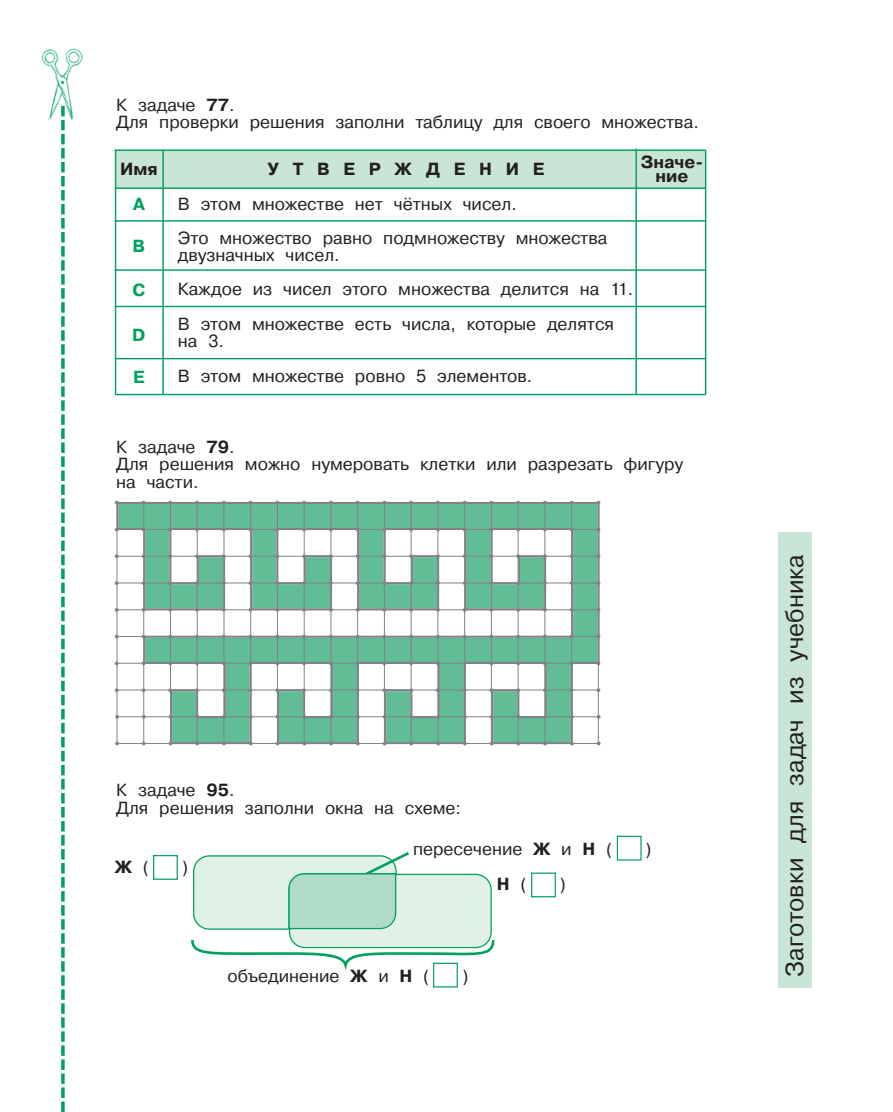
<style>
.page{position:relative;width:893px;height:1112px;background:#fff}
.page>*{position:absolute;margin:0;border:0;box-sizing:border-box;transform-origin:0 0}
.t1{font:24.5px "Pragmatica Book AC";color:#231f20}
.t2{font:17.5px/17.5px "Pragmatica Book AC";color:#231f20}
.t3{font:17.5px "Pragmatica Bold AC";letter-spacing:.775em;color:#231f20}
.t4{font:17.5px/14px "Pragmatica Bold AC";color:#231f20;text-align:center}
.t5{font:17.5px "Pragmatica Bold AC";color:#00a160}
.s1{font-family:"Pragmatica Bold AC"}
.s2{font-family:"Pragmatica Book AC"}
</style>
<div class="page">
<svg style="left:61px;top:130px;width:4px;height:968px"></svg>
<svg style="left:61px;top:1101px;width:4px;height:10px"></svg>
<img style="left:41px;top:48px;width:42px;height:82px">
<div style="left:115px;top:150px;width:591px;height:38px;background:#c9e5d6"></div>
<hr style="left:115px;top:187px;width:591px;height:2px;background:#00a160">
<hr style="left:115px;top:149px;width:591px;height:2px;background:#00a160">
<hr style="left:115px;top:220px;width:591px;height:2px;background:#00a160">
<hr style="left:115px;top:269px;width:591px;height:2px;background:#00a160">
<hr style="left:635px;top:148px;width:2px;height:246px;background:#00a160">
<hr style="left:705px;top:150px;width:1px;height:244px;background:#00a160">
<hr style="left:115px;top:150px;width:1px;height:244px;background:#00a160">
<hr style="left:162px;top:151px;width:2px;height:243px;background:#00a160">
<hr style="left:115px;top:306px;width:591px;height:1px;background:#00a160">
<hr style="left:115px;top:358px;width:591px;height:1px;background:#00a160">
<hr style="left:115px;top:394px;width:591px;height:1px;background:#00a160">
<svg style="left:118px;top:503px;width:482px;height:240px"></svg>
<svg style="left:597px;top:741px;width:4px;height:4px"></svg>
<hr style="left:117px;top:502px;width:481px;height:1px;background:#808285">
<hr style="left:117px;top:529px;width:481px;height:1px;background:#808285">
<hr style="left:117px;top:555px;width:481px;height:1px;background:#808285">
<hr style="left:117px;top:582px;width:481px;height:1px;background:#808285">
<hr style="left:117px;top:609px;width:481px;height:1px;background:#808285">
<hr style="left:117px;top:636px;width:481px;height:1px;background:#808285">
<hr style="left:117px;top:662px;width:481px;height:1px;background:#808285">
<hr style="left:117px;top:689px;width:481px;height:1px;background:#808285">
<hr style="left:117px;top:716px;width:481px;height:1px;background:#808285">
<hr style="left:117px;top:743px;width:481px;height:1px;background:#808285">
<hr style="left:598px;top:502px;width:1px;height:241px;background:#808285">
<hr style="left:571px;top:502px;width:1px;height:241px;background:#808285">
<hr style="left:544px;top:502px;width:1px;height:241px;background:#808285">
<hr style="left:491px;top:502px;width:1px;height:241px;background:#808285">
<hr style="left:464px;top:503px;width:1px;height:240px;background:#808285">
<hr style="left:438px;top:502px;width:1px;height:241px;background:#808285">
<hr style="left:411px;top:502px;width:1px;height:241px;background:#808285">
<hr style="left:384px;top:502px;width:1px;height:241px;background:#808285">
<hr style="left:357px;top:502px;width:1px;height:241px;background:#808285">
<hr style="left:304px;top:502px;width:1px;height:241px;background:#808285">
<hr style="left:331px;top:502px;width:1px;height:241px;background:#808285">
<hr style="left:277px;top:502px;width:1px;height:241px;background:#808285">
<hr style="left:250px;top:502px;width:1px;height:241px;background:#808285">
<hr style="left:224px;top:502px;width:1px;height:241px;background:#808285">
<hr style="left:197px;top:502px;width:1px;height:241px;background:#808285">
<hr style="left:170px;top:502px;width:1px;height:241px;background:#808285">
<hr style="left:143px;top:502px;width:1px;height:241px;background:#808285">
<hr style="left:117px;top:502px;width:1px;height:241px;background:#808285">
<hr style="left:518px;top:502px;width:1px;height:241px;background:#808285">
<svg style="left:153px;top:835px;width:489px;height:152px"></svg>
<svg style="left:190px;top:855px;width:306px;height:122px"></svg>
<div style="left:779px;top:532px;width:33px;height:455px;background:#c9e5d6"></div>
<p class="t2" style="left:116px;top:97px;width:584px">К задаче <span class="s1">77</span>.<br>Для проверки решения заполни таблицу для своего множества.</p>
<p class="t3" style="left:120px;top:162px;width:39px">Имя</p>
<p class="t5" style="left:133px;top:197px;width:13px">A</p>
<p class="t5" style="left:133px;top:239px;width:14px">B</p>
<p class="t5" style="left:133px;top:283px;width:14px">C</p>
<p class="t5" style="left:132px;top:329px;width:15px">D</p>
<p class="t5" style="left:133px;top:371px;width:13px">E</p>
<p class="t3" style="left:267px;top:163px;width:279px">УТВЕРЖДЕНИЕ</p>
<p class="t4" style="left:641px;top:156px;width:64px">Значе&shy;ние</p>
<p class="t2" style="left:178px;top:188px;width:431px;line-height:34.3px">В этом множестве нет чётных чисел.<br>Это множество равно подмножеству множества</p>
<p class="t2" style="left:178px;top:240px;width:457px;line-height:34.1px">двузначных чисел.<br>Каждое из чисел этого множества делится на 11.<br>В этом множестве есть числа, которые делятся</p>
<p class="t2" style="left:178px;top:325px;width:356px;line-height:34.5px">на 3.<br>В этом множестве ровно 5 элементов.</p>
<p class="t2" style="left:116px;top:439px;width:568px">К задаче <span class="s1">79</span>.<br>Для решения можно нумеровать клетки или разрезать фигуру на части.</p>
<p class="t2" style="left:116px;top:782px;width:346px">К задаче <span class="s1">95</span>.<br>Для решения заполни окна на схеме:</p>
<p class="t3" style="left:115px;top:860px;width:36px">Ж <span class="s2">(</span></p>
<p class="t2" style="left:182px;top:859px;width:8px">)</p>
<p class="t2" style="left:413px;top:841px;width:201px">пересечение <span class="s1">Ж</span> и <span class="s1">Н</span> (</p>
<p class="t2" style="left:645px;top:841px;width:8px">)</p>
<p class="t2" style="left:228px;top:968px;width:204px">объединение <span class="s1">Ж</span> и <span class="s1">Н</span> (</p>
<p class="t2" style="left:462px;top:968px;width:8px">)</p>
<p class="t3" style="left:497px;top:877px;width:32px">Н <span class="s2">(</span></p>
<p class="t2" style="left:559px;top:876px;width:8px">)</p>
<h1 class="t1" style="left:786px;top:976px;width:424px;rotate:-90deg">Заготовки для задач из учебника</h1>
</div>
